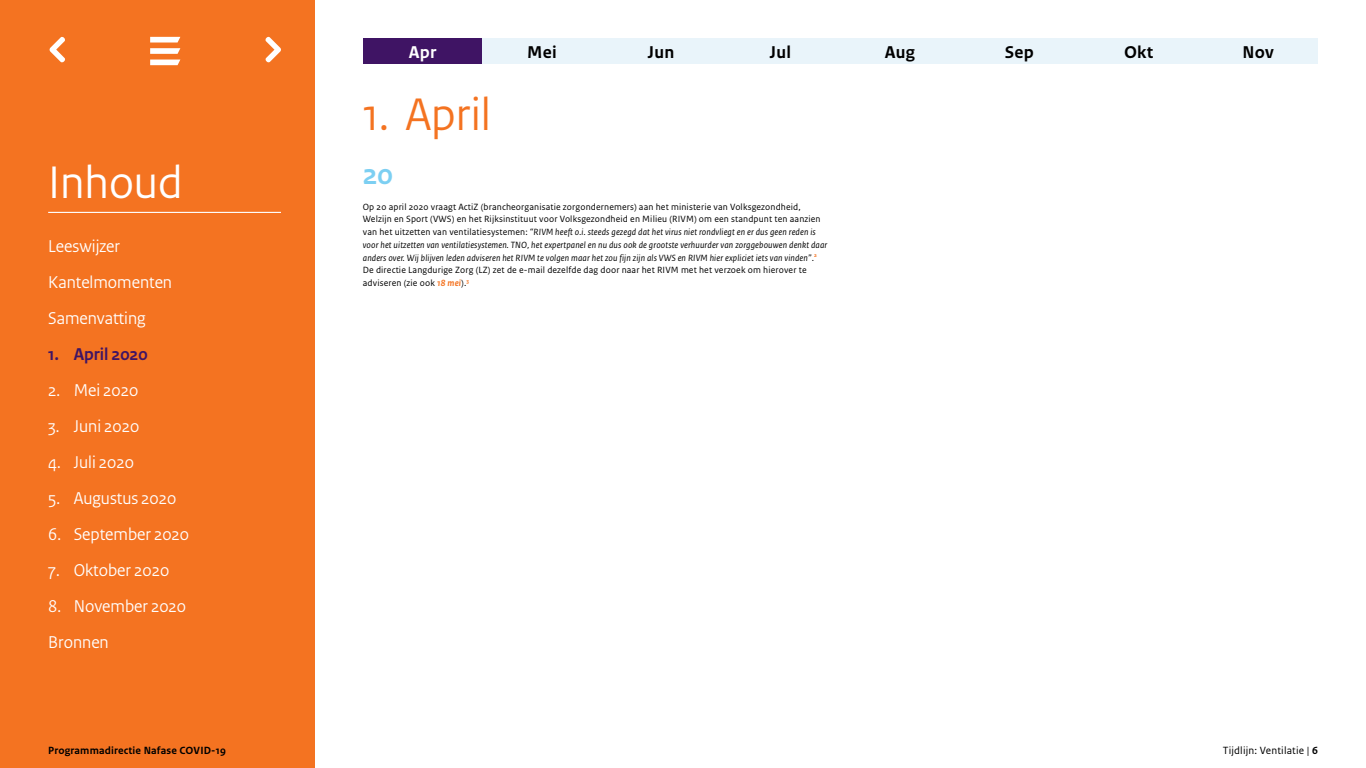
<style>
.page{position:relative;width:1366px;height:768px;background:#fff}
.page>*{position:absolute;margin:0;border:0;box-sizing:border-box;transform-origin:0 0}
.Kop_1_-genummerd{font:48px "Rijksoverheid Sans Heading";color:#f47321}
.Kop_1{font:48px "Rijksoverheid Sans Heading";color:#fff}
.Dag{font:700 30px "Rijksoverheid Sans Heading";color:#7ccff2}
.Kop_2_genummerd-1a{font:18px "Rijksoverheid Sans Heading";color:#fff}
.Kop_2{font:18px "Rijksoverheid Sans Heading";color:#fff}
.Maand_Zwart{font:700 18px "Rijksoverheid Sans Text";letter-spacing:.015em;color:#000}
.Kop_2_genummerd-1{font:700 18px "Rijksoverheid Sans Heading";color:#3f1464}
.Maand_Wit{font:700 18px "Rijksoverheid Sans Text";color:#fff}
.t1{font:700 11px "Rijksoverheid Sans Text";letter-spacing:.015em;color:#000}
.t2{font:11px "Rijksoverheid Sans Text";letter-spacing:.015em;color:#000}
.Plat{font:italic 9.5px/12.8px "Rijksoverheid Sans Text";letter-spacing:.015em;color:#000}
.Plat-2{font:9.5px "Rijksoverheid Sans Text";letter-spacing:.015em;color:#000}
.s1{font-style:normal}
.s2{font-weight:700;font-style:italic;color:#f47321}
.s3{font-weight:700}
</style>
<div class="page">
<div style="left:0;top:0;width:315px;height:768px;background:#f47321"></div>
<hr style="left:48px;top:212px;width:233px;height:1px;background:#fff">
<svg style="left:150px;top:37px;width:30px;height:17px"></svg>
<svg style="left:150px;top:60px;width:30px;height:5px"></svg>
<svg style="left:49px;top:36px;width:16px;height:27px"></svg>
<svg style="left:265px;top:36px;width:16px;height:27px"></svg>
<div style="left:363px;top:38px;width:119px;height:26px;background:#3f1464"></div>
<div style="left:482px;top:38px;width:120px;height:26px;background:#e9f4fa"></div>
<div style="left:602px;top:38px;width:119px;height:26px;background:#e9f4fa"></div>
<div style="left:721px;top:38px;width:119px;height:26px;background:#e9f4fa"></div>
<div style="left:840px;top:38px;width:120px;height:26px;background:#e9f4fa"></div>
<div style="left:960px;top:38px;width:119px;height:26px;background:#e9f4fa"></div>
<div style="left:1079px;top:38px;width:119px;height:26px;background:#e9f4fa"></div>
<div style="left:1198px;top:38px;width:120px;height:26px;background:#e9f4fa"></div>
<h1 class="Kop_1" style="left:48px;top:154px;width:136px">Inhoud</h1>
<h2 class="Kop_2" style="left:48px;top:236px;width:73px">Leeswijzer</h2>
<h2 class="Kop_2" style="left:48px;top:272px;width:125px">Kantelmomenten</h2>
<h2 class="Kop_2" style="left:48px;top:308px;width:99px">Samenvatting</h2>
<h2 class="Kop_2_genummerd-1" style="left:48px;top:344px;width:101px">1. April 2020</h2>
<h2 class="Kop_2_genummerd-1a" style="left:48px;top:380px;width:92px">2. Mei 2020</h2>
<h2 class="Kop_2_genummerd-1a" style="left:48px;top:416px;width:93px">3. Juni 2020</h2>
<h2 class="Kop_2_genummerd-1a" style="left:48px;top:452px;width:87px">4. Juli 2020</h2>
<h2 class="Kop_2_genummerd-1a" style="left:48px;top:488px;width:130px">5. Augustus 2020</h2>
<h2 class="Kop_2_genummerd-1a" style="left:48px;top:524px;width:142px">6. September 2020</h2>
<h2 class="Kop_2_genummerd-1a" style="left:48px;top:560px;width:123px">7. Oktober 2020</h2>
<h2 class="Kop_2_genummerd-1a" style="left:48px;top:596px;width:140px">8. November 2020</h2>
<h2 class="Kop_2" style="left:48px;top:632px;width:62px">Bronnen</h2>
<p class="Maand_Wit" style="left:409px;top:42px;width:29px">Apr</p>
<p class="Maand_Zwart" style="left:527px;top:42px;width:31px">Mei</p>
<p class="Maand_Zwart" style="left:648px;top:42px;width:28px">Jun</p>
<p class="Maand_Zwart" style="left:770px;top:42px;width:23px">Jul</p>
<p class="Maand_Zwart" style="left:885px;top:42px;width:32px">Aug</p>
<p class="Maand_Zwart" style="left:1005px;top:42px;width:31px">Sep</p>
<p class="Maand_Zwart" style="left:1124px;top:42px;width:31px">Okt</p>
<p class="Maand_Zwart" style="left:1242px;top:42px;width:33px">Nov</p>
<h1 class="Kop_1_-genummerd" style="left:363px;top:86px;width:130px">1. April</h1>
<h2 class="Dag" style="left:363px;top:157px;width:32px">20</h2>
<p class="Plat-2" style="left:363px;top:201px;width:440px">Op 20 april 2020 vraagt ActiZ (brancheorganisatie zorgondernemers) aan het ministerie van Volksgezondheid,</p>
<p class="Plat" style="left:363px;top:213px;width:466px"><span class="s1">Welzijn en Sport (VWS) en het Rijksinstituut voor Volksgezondheid en Milieu (RIVM) om een standpunt ten aanzien van het uitzetten van ventilatiesystemen:</span> “RIVM heeft o.i. steeds gezegd dat het virus niet rondvliegt en er dus geen reden is voor het uitzetten van ventilatiesystemen. TNO, het expertpanel en nu dus ook de grootste verhuurder van zorggebouwen denkt daar anders over. Wij blijven leden adviseren het RIVM te volgen maar het zou fijn zijn als VWS en RIVM hier expliciet iets van vinden”<span class="s1">.</span><sup>2</sup></p>
<p class="Plat-2" style="left:363px;top:265px;width:445px">De directie Langdurige Zorg (LZ) zet de e-mail dezelfde dag door naar het RIVM met het verzoek om hierover te</p>
<p class="Plat-2" style="left:363px;top:278px;width:108px">adviseren (zie ook <span class="s2">18 mei</span>).<sup>3</sup></p>
<p class="t1" style="left:48px;top:744px;width:179px">Programmadirectie Nafase COVID-19</p>
<p class="t2" style="left:1223px;top:744px;width:96px">Tijdlijn: Ventilatie | <span class="s3">6</span></p>
</div>
